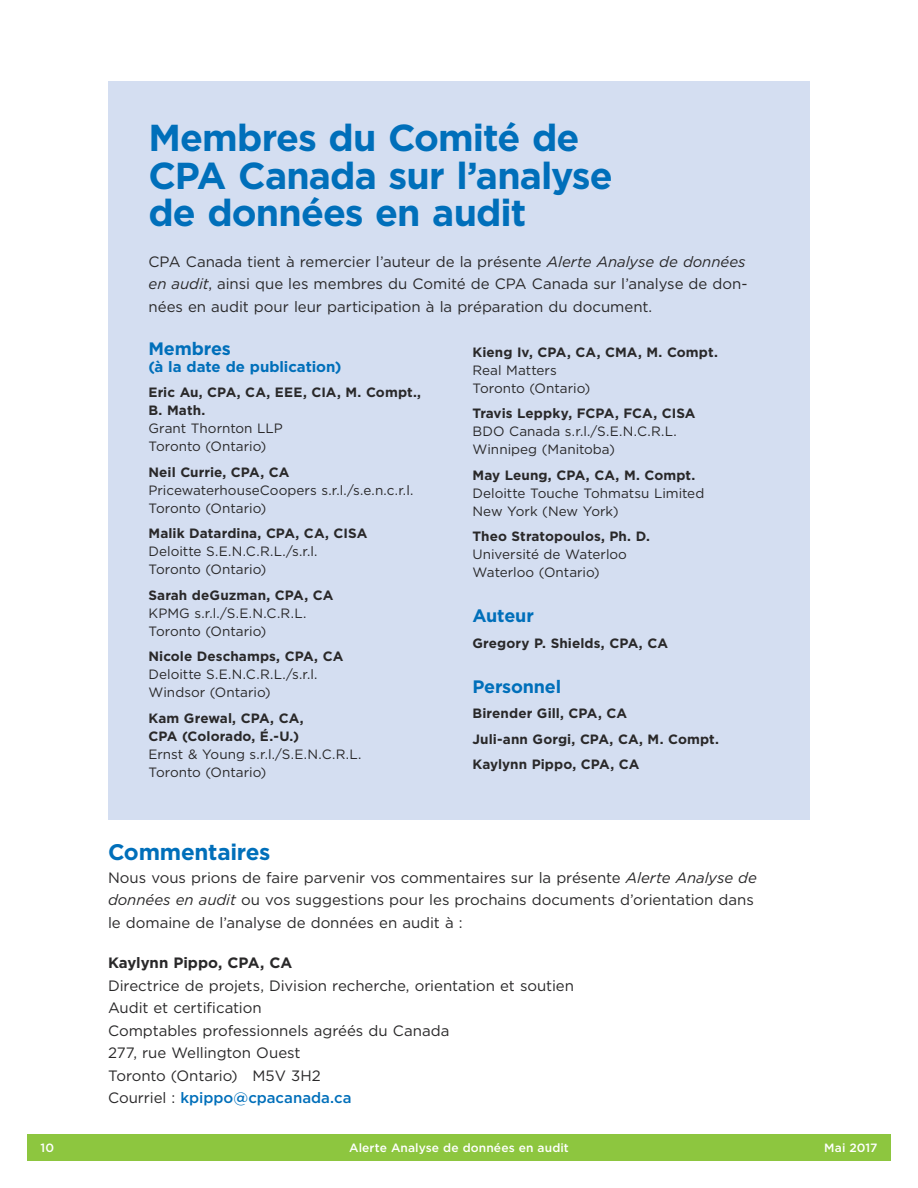
<style>
.page{position:relative;width:918px;height:1188px;background:#fff}
.page>*{position:absolute;margin:0;border:0;box-sizing:border-box;transform-origin:0 0}
.t1{font:700 37.5px/37.5px "Gotham";letter-spacing:-.025em;color:#006fba}
.t2{font:700 22.5px "Gotham";letter-spacing:-.015em;color:#006fba}
.t3{font:700 18px "Gotham";letter-spacing:-.01em;color:#006fba}
.t4{font:15px/22.5px "Gotham";letter-spacing:-.005em;color:#292829}
.t5{font:700 15px "Gotham";letter-spacing:-.005em;color:#006fba}
.t6{font:700 15px "Gotham";letter-spacing:-.005em;color:#292829}
.t7{font:13.5px/18px "Gotham";color:#292829}
.t8{font:700 13.5px/18px "Gotham";letter-spacing:.005em;color:#292829}
.t9{font:500 12px "Gotham";letter-spacing:.01em;color:#fff}
.s1{font-style:italic}
.s2{font-weight:500;color:#006fba}
</style>
<div class="page">
<div style="left:27px;top:1134px;width:864px;height:27px;background:#8dc63f"></div>
<div style="left:108px;top:81px;width:702px;height:738px;background:#d4def1"></div>
<h2 class="t1" style="left:148px;top:119px;width:466px">Membres du Comité de<br>CPA Canada sur l’analyse de données en audit</h2>
<p class="t4" style="left:148px;top:250px;width:601px">CPA Canada tient à remercier l’auteur de la présente <span class="s1">Alerte Analyse de données en audit</span>, ainsi que les membres du Comité de CPA Canada sur l’analyse de don&shy;nées en audit pour leur participation à la préparation du document.</p>
<h3 class="t3" style="left:148px;top:337px;width:84px">Membres</h3>
<h3 class="t5" style="left:148px;top:356px;width:195px">(à la date de publication)</h3>
<p class="t8" style="left:148px;top:383px;width:274px">Eric Au, CPA, CA, EEE, CIA, M. Compt.,<br>B. Math.</p>
<p class="t7" style="left:148px;top:419px;width:136px">Grant Thornton LLP<br>Toronto (Ontario)</p>
<p class="t8" style="left:148px;top:463px;width:143px">Neil Currie, CPA, CA</p>
<p class="t7" style="left:148px;top:481px;width:266px">PricewaterhouseCoopers s.r.l./s.e.n.c.r.l.<br>Toronto (Ontario)</p>
<p class="t8" style="left:148px;top:524px;width:220px">Malik Datardina, CPA, CA, CISA</p>
<p class="t7" style="left:148px;top:542px;width:171px">Deloitte S.E.N.C.R.L./s.r.l.<br>Toronto (Ontario)</p>
<p class="t8" style="left:148px;top:586px;width:187px">Sarah deGuzman, CPA, CA</p>
<p class="t7" style="left:148px;top:604px;width:159px">KPMG s.r.l./S.E.N.C.R.L.<br>Toronto (Ontario)</p>
<p class="t8" style="left:148px;top:647px;width:196px">Nicole Deschamps, CPA, CA</p>
<p class="t7" style="left:148px;top:665px;width:171px">Deloitte S.E.N.C.R.L./s.r.l.<br>Windsor (Ontario)</p>
<p class="t8" style="left:148px;top:709px;width:157px">Kam Grewal, CPA, CA,<br>CPA (Colorado, É.-U.)</p>
<p class="t7" style="left:148px;top:745px;width:215px">Ernst &amp; Young s.r.l./S.E.N.C.R.L.<br>Toronto (Ontario)</p>
<p class="t8" style="left:472px;top:343px;width:247px">Kieng Iv, CPA, CA, CMA, M. Compt.</p>
<p class="t7" style="left:472px;top:361px;width:119px">Real Matters<br>Toronto (Ontario)</p>
<p class="t8" style="left:472px;top:404px;width:225px">Travis Leppky, FCPA, FCA, CISA</p>
<p class="t7" style="left:472px;top:422px;width:206px">BDO Canada s.r.l./S.E.N.C.R.L.<br>Winnipeg (Manitoba)</p>
<p class="t8" style="left:472px;top:466px;width:224px">May Leung, CPA, CA, M. Compt.</p>
<p class="t7" style="left:472px;top:484px;width:233px">Deloitte Touche Tohmatsu Limited<br>New York (New York)</p>
<p class="t8" style="left:472px;top:527px;width:179px">Theo Stratopoulos, Ph. D.</p>
<p class="t7" style="left:472px;top:545px;width:156px">Université de Waterloo<br>Waterloo (Ontario)</p>
<p class="t3" style="left:472px;top:604px;width:63px">Auteur</p>
<p class="t8" style="left:472px;top:634px;width:197px">Gregory P. Shields, CPA, CA</p>
<p class="t3" style="left:472px;top:674px;width:90px">Personnel</p>
<p class="t8" style="left:472px;top:704px;width:156px">Birender Gill, CPA, CA</p>
<p class="t8" style="left:472px;top:730px;width:248px">Juli-ann Gorgi, CPA, CA, M. Compt.</p>
<p class="t8" style="left:472px;top:755px;width:168px">Kaylynn Pippo, CPA, CA</p>
<h3 class="t2" style="left:108px;top:837px;width:164px">Commentaires</h3>
<p class="t4" style="left:108px;top:866px;width:650px">Nous vous prions de faire parvenir vos commentaires sur la présente <span class="s1">Alerte Analyse de données en audit</span> ou vos suggestions pour les prochains documents d’orientation dans le domaine de l’analyse de données en audit à :</p>
<p class="t6" style="left:108px;top:953px;width:186px">Kaylynn Pippo, CPA, CA</p>
<p class="t4" style="left:108px;top:974px;width:468px">Directrice de projets, Division recherche, orientation et soutien Audit et certification<br>Comptables professionnels agréés du Canada<br>277, rue Wellington Ouest<br>Toronto (Ontario) M5V 3H2<br>Courriel : <span class="s2">kpippo@cpacanada.ca</span></p>
<p class="t9" style="left:40px;top:1140px;width:15px">10</p>
<p class="t9" style="left:349px;top:1140px;width:221px">Alerte Analyse de données en audit</p>
<p class="t9" style="left:824px;top:1140px;width:55px">Mai 2017</p>
</div>
